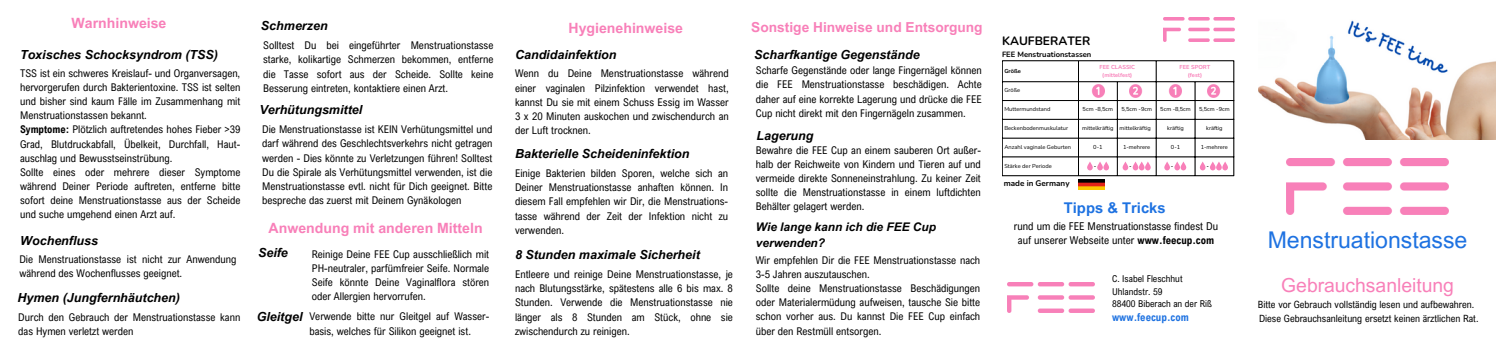
<style>
.page{position:relative;width:1496px;height:355px;background:#fff}
.page>*{position:absolute;margin:0;border:0;box-sizing:border-box;transform-origin:0 0}
.t1{font:23px "Arial MT Pro";color:#1e72e1}
.t2{font:19.25px "Arial MT Pro";color:#f880b9}
.t3{font:700 14.75px "Arial MT Pro";color:#1e72e1}
.t4{font:700 14.12px "Arial MT Pro";color:#f880b9}
.t5{font:700 13.75px "Arial MT Pro";color:#f880b9}
.t6{font:italic 700 12.5px "Arial MT Pro";color:#000}
.t7{font:700 12px "Nunito";color:#000}
.t8{font:italic 700 11.88px/16px "Arial MT Pro";color:#000}
.t9{font:10.75px/14.4px "Arial Nova Cond";color:#000;text-align:center}
.t10{font:700 10.75px "Arial Nova Cond";color:#1e72e1}
.t11{font:10.62px/14.1px "Arial Nova Cond";color:#000;text-align:justify}
.t12{font:10px/13.2px "Arial Nova Cond";color:#000}
.t13{font:9.38px/12.5px "Arial Nova Cond";color:#000}
.t14{font:700 8.12px "Nunito";color:#000}
.t15{font:700 7.62px "Nunito";color:#000}
.t16{font:5.75px "Nunito";color:#000}
.t17{font:700 5.75px "Nunito";color:#f880b9}
.t18{font:700 5.75px "Nunito";color:#000}
.t19{font:700 5px "Canva Sans";color:#000}
.s1{font-weight:700}
</style>
<div class="page">
<img style="left:1286px;top:158px;width:162px;height:56px">
<img style="left:1007px;top:282px;width:87px;height:30px">
<img style="left:1258px;top:20px;width:237px;height:119px">
<img style="left:1163px;top:17px;width:71px;height:25px">
<hr style="left:1002px;top:61px;width:1px;height:114px;background:#000">
<hr style="left:1078px;top:61px;width:1px;height:114px;background:#000">
<hr style="left:1117px;top:82px;width:1px;height:93px;background:#000">
<hr style="left:1155px;top:61px;width:1px;height:114px;background:#000">
<hr style="left:1194px;top:82px;width:1px;height:93px;background:#000">
<hr style="left:1233px;top:61px;width:1px;height:114px;background:#000">
<hr style="left:1002px;top:60px;width:232px;height:1px;background:#000">
<hr style="left:1002px;top:81px;width:232px;height:1px;background:#000">
<hr style="left:1002px;top:100px;width:232px;height:1px;background:#000">
<hr style="left:1002px;top:119px;width:232px;height:1px;background:#000">
<hr style="left:1002px;top:138px;width:232px;height:1px;background:#000">
<hr style="left:1002px;top:156px;width:232px;height:1px;background:#000">
<hr style="left:1002px;top:175px;width:232px;height:1px;background:#000">
<svg style="left:1087px;top:161px;width:22px;height:9px"></svg>
<svg style="left:1122px;top:161px;width:28px;height:9px"></svg>
<svg style="left:1164px;top:161px;width:22px;height:9px"></svg>
<svg style="left:1199px;top:161px;width:28px;height:9px"></svg>
<img style="left:1129px;top:84px;width:14px;height:13px">
<svg style="left:1091px;top:84px;width:13px;height:13px"></svg>
<img style="left:1207px;top:84px;width:14px;height:13px">
<svg style="left:1168px;top:84px;width:13px;height:13px"></svg>
<img style="left:1078px;top:179px;width:9px;height:10px">
<img style="left:1087px;top:179px;width:17px;height:10px">
<h4 class="t4" style="left:72px;top:18px;width:96px">Warnhinweise</h4>
<h5 class="t6" style="left:261px;top:21px;width:68px">Schmerzen</h5>
<h5 class="t11" style="left:20px;top:65px;width:222px;text-align:left">TSS ist ein schweres Kreislauf- und Organversagen, hervorgerufen durch Bakterientoxine. TSS ist selten und bisher sind kaum Fälle im Zusammenhang mit Menstruationstassen bekannt.<br><span class="s1">Symptome:</span> Plötzlich auftretendes hohes Fieber &gt;39<br>Grad, Blutdruckabfall, Übelkeit, Durchfall, Haut&shy;auschlag und Bewusstseinstrübung.<br>Sollte eines oder mehrere dieser Symptome während Deiner Periode auftreten, entferne bitte sofort deine Menstruationstasse aus der Scheide und suche umgehend einen Arzt auf.</h5>
<h4 class="t11" style="left:263px;top:38px;width:232px">Solltest Du bei eingeführter Menstruationstasse starke, kolikartige Schmerzen bekommen, entferne die Tasse sofort aus der Scheide. Sollte keine Besserung eintreten, kontaktiere einen Arzt.</h4>
<h4 class="t6" style="left:20px;top:49px;width:199px">Toxisches Schocksyndrom (TSS)</h4>
<p class="t6" style="left:259px;top:105px;width:104px">Verhütungsmittel</p>
<p class="t11" style="left:262px;top:122px;width:232px">Die Menstruationstasse ist KEIN Verhütungsmittel und darf während des Geschlechtsverkehrs nicht getragen werden - Dies könnte zu Verletzungen führen! Solltest Du die Spirale als Verhütungsmittel verwenden, ist die Menstruationstasse evtl. nicht für Dich geeignet. Bitte bespreche das zuerst mit Deinem Gynäkologen</p>
<h5 class="t6" style="left:20px;top:236px;width:79px">Wochenfluss</h5>
<h4 class="t11" style="left:19px;top:251px;width:218px">Die Menstruationstasse ist nicht zur Anwendung während des Wochenflusses geeignet.</h4>
<h3 class="t6" style="left:18px;top:292px;width:164px">Hymen (Jungfernhäutchen)</h3>
<h5 class="t11" style="left:18px;top:309px;width:223px">Durch den Gebrauch der Menstruationstasse kann das Hymen verletzt werden</h5>
<h4 class="t4" style="left:269px;top:223px;width:215px">Anwendung mit anderen Mitteln</h4>
<h5 class="t11" style="left:312px;top:246px;width:179px">Reinige Deine FEE Cup ausschließlich mit PH-neutraler, parfümfreier Seife. Normale Seife könnte Deine Vaginalflora stören oder Allergien hervorrufen.</h5>
<h4 class="t6" style="left:258px;top:248px;width:31px">Seife</h4>
<h3 class="t6" style="left:257px;top:312px;width:47px">Gleitgel</h3>
<h5 class="t11" style="left:309px;top:309px;width:181px">Verwende bitte nur Gleitgel auf Wasser&shy;basis, welches für Silikon geeignet ist.</h5>
<h4 class="t4" style="left:568px;top:22px;width:116px">Hygienehinweise</h4>
<h5 class="t11" style="left:515px;top:66px;width:215px">Wenn du Deine Menstruationstasse während einer vaginalen Pilzinfektion verwendet hast, kannst Du sie mit einem Schuss Essig im Wasser 3 x 20 Minuten auskochen und zwischendurch an der Luft trocknen.</h5>
<h4 class="t6" style="left:515px;top:49px;width:103px">Candidainfektion</h4>
<h4 class="t6" style="left:515px;top:149px;width:176px">Bakterielle Scheideninfektion</h4>
<h5 class="t11" style="left:515px;top:166px;width:214px">Einige Bakterien bilden Sporen, welche sich an Deiner Menstruationstasse anhaften können. In diesem Fall empfehlen wir Dir, die Menstruations&shy;tasse während der Zeit der Infektion nicht zu verwenden.</h5>
<h3 class="t6" style="left:515px;top:250px;width:186px">8 Stunden maximale Sicherheit</h3>
<h5 class="t11" style="left:515px;top:266px;width:219px">Entleere und reinige Deine Menstruationstasse, je nach Blutungsstärke, spätestens alle 6 bis max. 8<br>Stunden. Verwende die Menstruationstasse nie länger als 8 Stunden am Stück, ohne sie zwischendurch zu reinigen.</h5>
<h4 class="t5" style="left:751px;top:22px;width:233px">Sonstige Hinweise und Entsorgung</h4>
<h5 class="t11" style="left:756px;top:63px;width:227px">Scharfe Gegenstände oder lange Fingernägel können die FEE Menstruationstasse beschädigen. Achte daher auf eine korrekte Lagerung und drücke die FEE Cup nicht direkt mit den Fingernägeln zusammen.</h5>
<h4 class="t6" style="left:754px;top:49px;width:167px">Scharfkantige Gegenstände</h4>
<p class="t6" style="left:756px;top:130px;width:58px">Lagerung</p>
<p class="t11" style="left:756px;top:142px;width:226px">Bewahre die FEE Cup an einem sauberen Ort außer&shy;halb der Reichweite von Kindern und Tieren auf und vermeide direkte Sonneneinstrahlung. Zu keiner Zeit sollte die Menstruationstasse in einem luftdichten Behälter gelagert werden.</p>
<p class="t8" style="left:756px;top:220px;width:182px">Wie lange kann ich die FEE Cup verwenden?</p>
<h5 class="t11" style="left:756px;top:252px;width:226px;text-align:left">Wir empfehlen Dir die FEE Menstruationstasse nach 3-5 Jahren auszutauschen.<br>Sollte deine Menstruationstasse Beschädigungen oder Materialermüdung aufweisen, tausche Sie bitte schon vorher aus. Du kannst Die FEE Cup einfach über den Restmüll entsorgen.</h5>
<p class="t7" style="left:1002px;top:33px;width:90px">KAUFBERATER</p>
<p class="t15" style="left:1002px;top:49px;width:91px">FEE Menstruationstassen</p>
<p class="t18" style="left:1004px;top:67px;width:18px">Größe</p>
<p class="t17" style="left:1099px;top:63px;width:37px">FEE CLASSIC</p>
<p class="t17" style="left:1102px;top:71px;width:32px">(mittelfest)</p>
<p class="t17" style="left:1179px;top:63px;width:32px">FEE SPORT</p>
<p class="t17" style="left:1187px;top:71px;width:16px">(fest)</p>
<p class="t16" style="left:1004px;top:86px;width:17px">Größe</p>
<p class="t16" style="left:1004px;top:105px;width:48px">Muttermundstand</p>
<p class="t16" style="left:1082px;top:105px;width:32px">5cm -8,5cm</p>
<p class="t16" style="left:1121px;top:105px;width:32px">5,5cm -9cm</p>
<p class="t16" style="left:1160px;top:105px;width:32px">5cm -8,5cm</p>
<p class="t16" style="left:1199px;top:105px;width:32px">5,5cm -9cm</p>
<p class="t16" style="left:1004px;top:124px;width:65px">Beckenbodenmuskulatur</p>
<p class="t16" style="left:1082px;top:124px;width:33px">mittelkräftig</p>
<p class="t16" style="left:1119px;top:124px;width:33px">mittelkräftig</p>
<p class="t16" style="left:1167px;top:124px;width:18px">kräftig</p>
<p class="t16" style="left:1206px;top:124px;width:18px">kräftig</p>
<p class="t16" style="left:1004px;top:143px;width:68px">Anzahl vaginale Geburten</p>
<p class="t16" style="left:1093px;top:143px;width:11px">0-1</p>
<p class="t16" style="left:1123px;top:143px;width:29px">1-mehrere</p>
<p class="t16" style="left:1170px;top:143px;width:11px">0-1</p>
<p class="t16" style="left:1200px;top:143px;width:29px">1-mehrere</p>
<p class="t16" style="left:1004px;top:162px;width:49px">Stärke der Periode</p>
<p class="t19" style="left:1094px;top:163px;width:3px">-</p>
<p class="t19" style="left:1129px;top:163px;width:3px">-</p>
<p class="t19" style="left:1171px;top:163px;width:3px">-</p>
<p class="t19" style="left:1206px;top:163px;width:3px">-</p>
<p class="t14" style="left:1003px;top:178px;width:67px">made in Germany</p>
<p class="t3" style="left:1063px;top:202px;width:103px">Tipps &amp; Tricks</p>
<p class="t9" style="left:1014px;top:218px;width:206px">rund um die FEE Menstruationstasse findest Du auf unserer Webseite unter <span class="s1">www.feecup.com</span></p>
<p class="t13" style="left:1112px;top:272px;width:101px">C. Isabel Fleschhut<br>Uhlandstr. 59<br>88400 Biberach an der Riß</p>
<p class="t10" style="left:1112px;top:310px;width:78px">www.feecup.com</p>
<h3 class="t1" style="left:1267px;top:231px;width:201px">Menstruationstasse</h3>
<h4 class="t2" style="left:1281px;top:277px;width:174px">Gebrauchsanleitung</h4>
<h5 class="t12" style="left:1257px;top:297px;width:222px">Bitte vor Gebrauch vollständig lesen und aufbewahren.<br>Diese Gebrauchsanleitung ersetzt keinen ärztlichen Rat.</h5>
</div>
